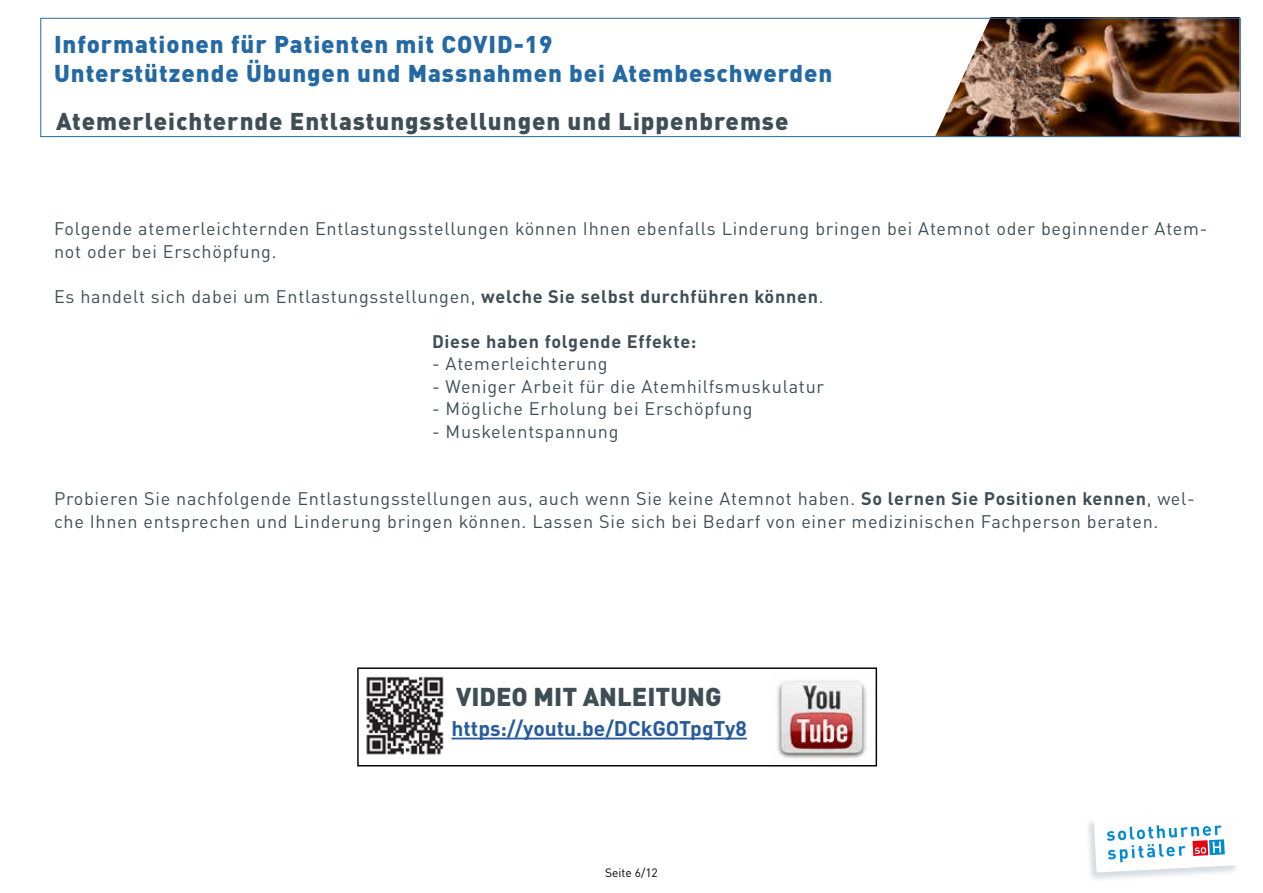
<style>
.page{position:relative;width:1263px;height:893px;background:#fff}
.page>*{position:absolute;margin:0;border:0;box-sizing:border-box;transform-origin:0 0}
.t1{font:900 25.5px "DINOT";color:#3f4e55}
.t2{font:900 24px/28.8px "DINOT";letter-spacing:.04em;color:#2469a4}
.t3{font:900 24px "DINOT";letter-spacing:.04em;color:#3f4e55}
.t4{font:700 21px "DINOT";color:#275b9b}
.t5{font:18px/22.5px "DINOT";letter-spacing:.04em;color:#3f4e55}
.t6{font:700 18px "DINOT";letter-spacing:.04em;color:#3f4e55}
.t7{font:12px "DINOT";color:#000}
.s1{font-weight:700}
</style>
<div class="page">
<svg style="left:1094px;top:824px;width:144px;height:48px"></svg>
<img style="left:935px;top:17px;width:304px;height:118px">
<div style="left:40px;top:18px;width:1201px;height:119px;border:1px solid #2469a4"></div>
<hr style="left:451px;top:738px;width:296px;height:1px;background:#275b9b">
<div style="left:357px;top:667px;width:520px;height:99px;border:1px solid #000"></div>
<img style="left:777px;top:680px;width:90px;height:79px">
<img style="left:366px;top:676px;width:78px;height:79px">
<h2 class="t2" style="left:54px;top:28px;width:780px">Informationen für Patienten mit COVID-19<br>Unterstützende Übungen und Massnahmen bei Atembeschwerden</h2>
<h2 class="t3" style="left:56px;top:102px;width:734px">Atemerleichternde Entlastungsstellungen und Lippenbremse</h2>
<p class="t5" style="left:54px;top:217px;width:1155px">Folgende atemerleichternden Entlastungsstellungen können Ihnen ebenfalls Linderung bringen bei Atemnot oder beginnender Atem&shy;not oder bei Erschöpfung.</p>
<p class="t5" style="left:54px;top:285px;width:771px">Es handelt sich dabei um Entlastungsstellungen, <span class="s1">welche Sie selbst durchführen können</span>.</p>
<p class="t6" style="left:432px;top:330px;width:266px">Diese haben folgende Effekte:</p>
<p class="t5" style="left:432px;top:352px;width:177px">- Atemerleichterung</p>
<p class="t5" style="left:432px;top:375px;width:394px">- Weniger Arbeit für die Atemhilfsmuskulatur</p>
<p class="t5" style="left:432px;top:397px;width:322px">- Mögliche Erholung bei Erschöpfung</p>
<p class="t5" style="left:432px;top:420px;width:188px">- Muskelentspannung</p>
<p class="t5" style="left:54px;top:487px;width:1142px">Probieren Sie nachfolgende Entlastungsstellungen aus, auch wenn Sie keine Atemnot haben. <span class="s1">So lernen Sie Positionen kennen</span>, wel&shy;che Ihnen entsprechen und Linderung bringen können. Lassen Sie sich bei Bedarf von einer medizinischen Fachperson beraten.</p>
<h1 class="t1" style="left:456px;top:676px;width:267px">VIDEO MIT ANLEITUNG</h1>
<p class="t4" style="left:451px;top:714px;width:297px">https://youtu.be/DCkGOTpgTy8</p>
<p class="t7" style="left:605px;top:865px;width:54px">Seite 6/12</p>
</div>
